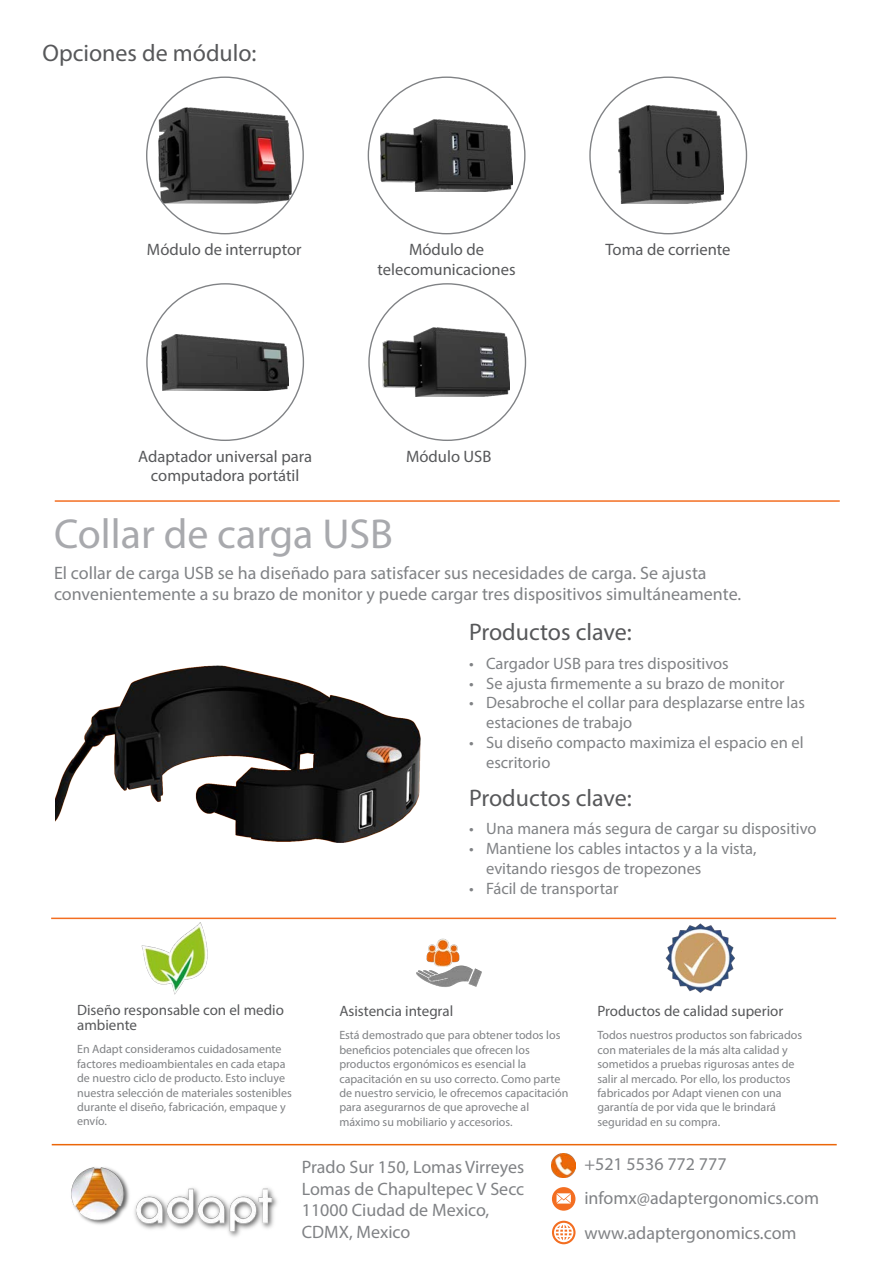
<style>
.page{position:relative;width:893px;height:1263px;background:#fff}
.page>*{position:absolute;margin:0;border:0;box-sizing:border-box;transform-origin:0 0}
.t1{font:42px "Myriad Pro";color:#a8a9ad}
.t2{font:24px "Myriad Pro";color:#57585a}
.t3{font:18px/21.6px "Myriad Pro";color:#808285}
.t4{font:16.5px/19.8px "Myriad Pro";color:#808285}
.t5{font:16.5px/19.4px "Myriad Pro";color:#57585a;text-align:center}
.t6{font:15px/15px "Myriad Pro";color:#57585a}
.Bullet_Point__Produc{font:12px/14.4px "Myriad Pro";color:#808285}
</style>
<div class="page">
<img style="left:552px;top:1153px;width:24px;height:24px">
<hr style="left:52px;top:1144px;width:785px;height:1px;background:#eb6608">
<img style="left:71px;top:1167px;width:206px;height:70px">
<div style="left:552px;top:1187px;width:23px;height:24px;background:#f36e21;border-radius:50%"></div>
<svg style="left:556px;top:1193px;width:15px;height:10px"></svg>
<svg style="left:552px;top:1221px;width:23px;height:23px"></svg>
<img style="left:55px;top:665px;width:366px;height:178px">
<hr style="left:51px;top:917px;width:785px;height:2px;background:#f36e21">
<img style="left:158px;top:107px;width:134px;height:97px">
<img style="left:380px;top:119px;width:133px;height:73px">
<img style="left:619px;top:105px;width:105px;height:99px">
<img style="left:162px;top:334px;width:127px;height:56px">
<img style="left:383px;top:327px;width:127px;height:70px">
<hr style="left:55px;top:500px;width:785px;height:2px;background:#f36e21">
<img style="left:141px;top:922px;width:67px;height:73px">
<img style="left:416px;top:938px;width:66px;height:49px">
<img style="left:660px;top:919px;width:78px;height:74px">
<p class="t2" style="left:43px;top:38px;width:216px">Opciones de módulo:</p>
<p class="t5" style="left:147px;top:240px;width:156px">Módulo de interruptor</p>
<p class="t5" style="left:409px;top:240px;width:77px">Módulo de</p>
<p class="t5" style="left:377px;top:259px;width:140px">telecomunicaciones</p>
<p class="t5" style="left:138px;top:446px;width:175px">Adaptador universal para computadora portátil</p>
<p class="t5" style="left:406px;top:446px;width:87px">Módulo USB</p>
<p class="t5" style="left:606px;top:240px;width:126px">Toma de corriente</p>
<p class="t1" style="left:54px;top:508px;width:341px">Collar de carga USB</p>
<p class="t3" style="left:54px;top:561px;width:654px">El collar de carga USB se ha diseñado para satisfacer sus necesidades de carga. Se ajusta</p>
<p class="t3" style="left:54px;top:583px;width:689px">convenientemente a su brazo de monitor y puede cargar tres dispositivos simultáneamente.</p>
<p class="t2" style="left:469px;top:617px;width:164px">Productos clave:</p>
<p class="t4" style="left:469px;top:653px;width:261px">• Cargador USB para tres dispositivos</p>
<p class="t4" style="left:469px;top:673px;width:317px">• Se ajusta firmemente a su brazo de monitor</p>
<p class="t4" style="left:486px;top:693px;width:320px;text-indent:-17px">• Desabroche el collar para desplazarse entre las estaciones de trabajo</p>
<p class="t4" style="left:486px;top:732px;width:319px;text-indent:-17px">• Su diseño compacto maximiza el espacio en el escritorio</p>
<p class="t2" style="left:469px;top:783px;width:164px">Productos clave:</p>
<p class="t4" style="left:469px;top:819px;width:349px">• Una manera más segura de cargar su dispositivo</p>
<p class="t4" style="left:486px;top:838px;width:272px;text-indent:-17px">• Mantiene los cables intactos y a la vista, evitando riesgos de tropezones</p>
<p class="t4" style="left:469px;top:878px;width:151px">• Fácil de transportar</p>
<p class="t6" style="left:77px;top:1002px;width:208px">Diseño responsable con el medio ambiente</p>
<p class="Bullet_Point__Produc" style="left:77px;top:1042px;width:216px">En Adapt consideramos cuidadosamente factores medioambientales en cada etapa de nuestro ciclo de producto. Esto incluye nuestra selección de materiales sostenibles durante el diseño, fabricación, empaque y envío.</p>
<p class="t6" style="left:339px;top:1003px;width:115px">Asistencia integral</p>
<p class="Bullet_Point__Produc" style="left:339px;top:1028px;width:223px">Está demostrado que para obtener todos los beneficios potenciales que ofrecen los</p>
<p class="Bullet_Point__Produc" style="left:339px;top:1057px;width:189px">productos ergonómicos es esencial la</p>
<p class="Bullet_Point__Produc" style="left:339px;top:1071px;width:230px">capacitación en su uso correcto. Como parte de nuestro servicio, le ofrecemos capacitación para asegurarnos de que aproveche al</p>
<p class="Bullet_Point__Produc" style="left:339px;top:1114px;width:175px">máximo su mobiliario y accesorios.</p>
<p class="t6" style="left:597px;top:1003px;width:187px">Productos de calidad superior</p>
<p class="Bullet_Point__Produc" style="left:597px;top:1028px;width:206px">Todos nuestros productos son fabricados con materiales de la más alta calidad y sometidos a pruebas rigurosas antes de</p>
<p class="Bullet_Point__Produc" style="left:597px;top:1071px;width:195px">salir al mercado. Por ello, los productos</p>
<p class="Bullet_Point__Produc" style="left:597px;top:1086px;width:186px">fabricados por Adapt vienen con una</p>
<p class="Bullet_Point__Produc" style="left:597px;top:1100px;width:180px">garantía de por vida que le brindará</p>
<p class="Bullet_Point__Produc" style="left:597px;top:1114px;width:124px">seguridad en su compra.</p>
<h3 class="t3" style="left:302px;top:1156px;width:224px">Prado Sur 150, Lomas Virreyes<br>Lomas de Chapultepec V Secc<br>11000 Ciudad de Mexico,<br>CDMX, Mexico</h3>
<h3 class="t3" style="left:584px;top:1146px;width:236px;line-height:34.5px">+521 5536 772 777 infomx@adaptergonomics.com www.adaptergonomics.com</h3>
</div>
